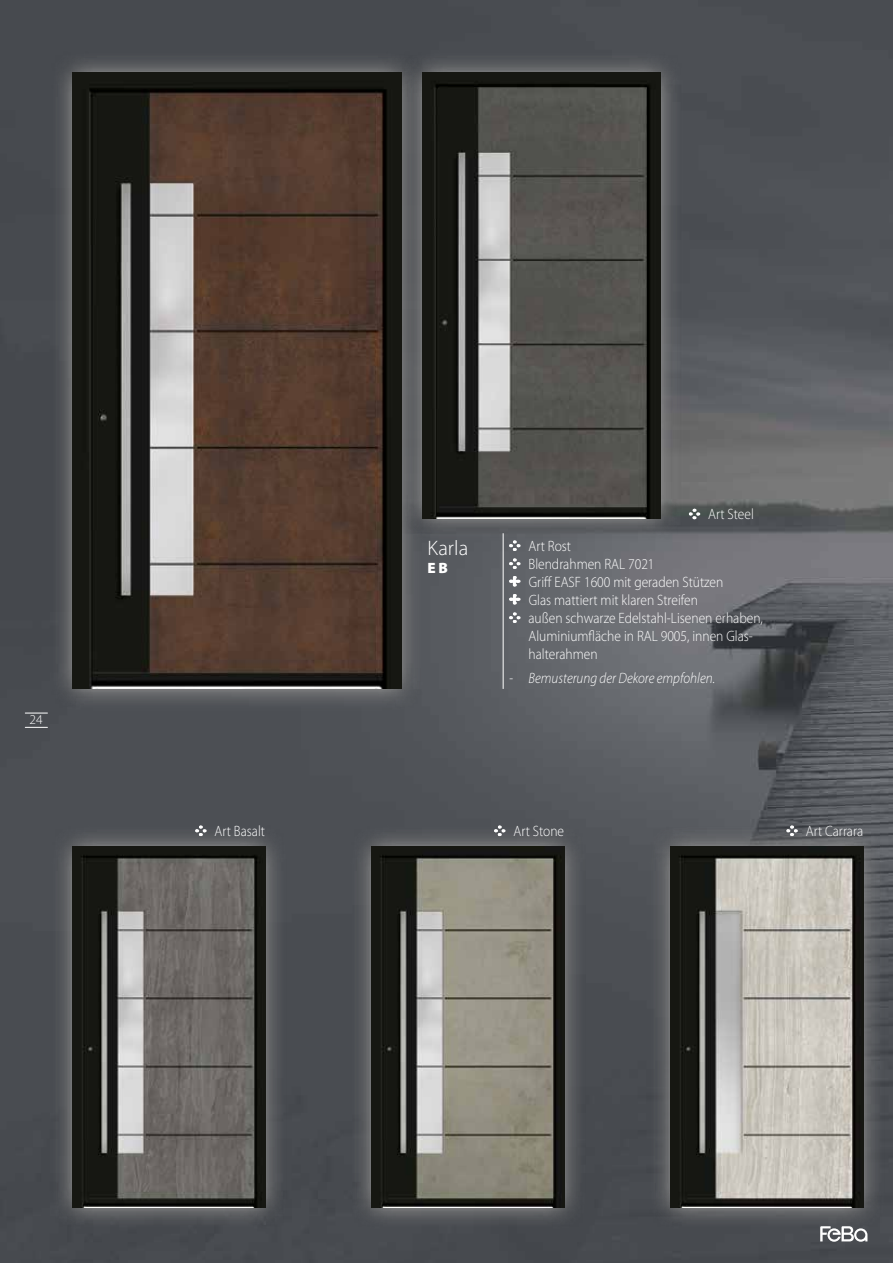
<style>
.page{position:relative;width:893px;height:1263px;background:#fff}
.page>*{position:absolute;margin:0;border:0;box-sizing:border-box;transform-origin:0 0}
.t1{font:300 21px "Myriad Pro";letter-spacing:.005em;color:#fff}
.t2{font:300 15px/18px "Myriad Pro";color:#fff;scale:.9 1}
.t3{font:italic 300 15px "Myriad Pro";color:#fff;scale:.9 1}
.t4{font:900 15px "Myriad Pro";color:#fff}
.t5{font:300 13.5px "Myriad Pro";color:#fff}
</style>
<div class="page">
<img style="left:0;top:0;width:893px;height:1263px">
<div style="left:50px;top:50px;width:374px;height:662px;background:#fff;opacity:.75"></div>
<img style="left:72px;top:72px;width:329px;height:617px">
<div style="left:400px;top:50px;width:283px;height:492px;background:#fff;opacity:.75"></div>
<img style="left:422px;top:72px;width:239px;height:447px">
<div style="left:349px;top:823px;width:238px;height:408px;background:#fff;opacity:.75"></div>
<img style="left:371px;top:846px;width:193px;height:362px">
<div style="left:50px;top:823px;width:238px;height:408px;background:#fff;opacity:.75"></div>
<img style="left:72px;top:846px;width:193px;height:362px">
<div style="left:648px;top:823px;width:238px;height:408px;background:#fff;opacity:.75"></div>
<img style="left:670px;top:846px;width:193px;height:362px">
<hr style="left:503px;top:533px;width:1px;height:156px;background:#fff">
<svg style="left:507px;top:539px;width:14px;height:86px"></svg>
<svg style="left:687px;top:507px;width:14px;height:14px"></svg>
<svg style="left:785px;top:824px;width:13px;height:14px"></svg>
<svg style="left:492px;top:824px;width:14px;height:14px"></svg>
<svg style="left:194px;top:824px;width:13px;height:14px"></svg>
<svg style="left:25px;top:713px;width:22px;height:1px"></svg>
<svg style="left:25px;top:727px;width:22px;height:1px"></svg>
<svg style="left:820px;top:1226px;width:47px;height:16px"></svg>
<p class="t5" style="left:30px;top:712px;width:15px">24</p>
<h1 class="t1" style="left:427px;top:536px;width:42px">Karla</h1>
<p class="t4" style="left:427px;top:559px;width:22px">E B</p>
<p class="t2" style="left:708px;top:505px;width:52px">Art Steel</p>
<p class="t2" style="left:528px;top:537px;width:262px">Art Rost<br>Blendrahmen RAL 7021<br>Griff EASF 1600 mit geraden Stützen<br>Glas mattiert mit klaren Streifen<br>außen schwarze Edelstahl-Lisenen erhaben,<br>Aluminiumfläche in RAL 9005, innen Glas&shy;halterahmen</p>
<p class="t3" style="left:509px;top:670px;width:230px">- Bemusterung der Dekore empfohlen.</p>
<p class="t2" style="left:215px;top:822px;width:58px">Art Basalt</p>
<p class="t2" style="left:513px;top:822px;width:58px">Art Stone</p>
<p class="t2" style="left:806px;top:822px;width:65px">Art Carrara</p>
</div>
